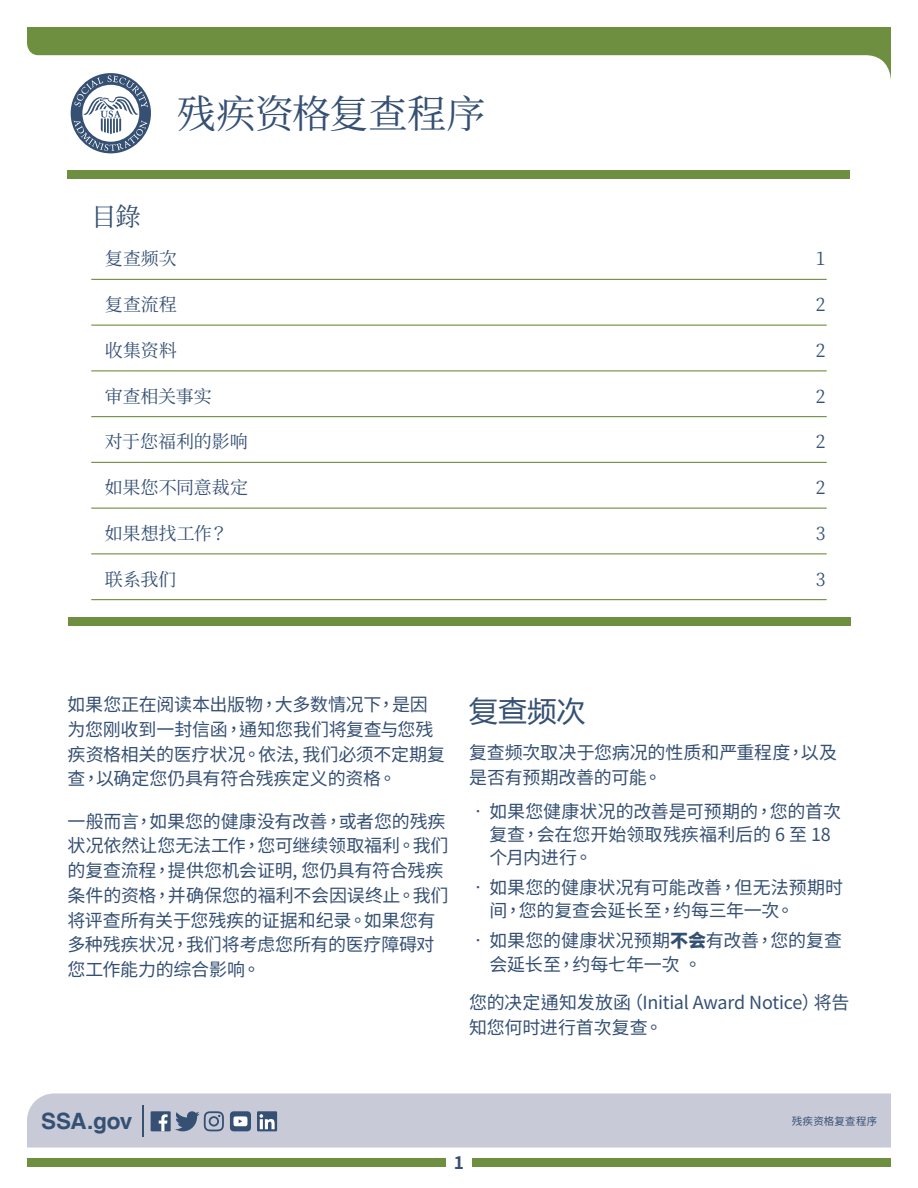
<style>
.page{position:relative;width:918px;height:1188px;background:#fff}
.page>*{position:absolute;margin:0;border:0;box-sizing:border-box;transform-origin:0 0}
.t1{font:39px "Noto Serif CJ Ktc";letter-spacing:-.01em;color:#355073}
.t2{font:28.5px "Microsoft Ya Hei";color:#355073}
.t3{font:25.5px "Noto Serif CJ Ktc";color:#355073}
.t4{font:700 22.5px "Helvetica";letter-spacing:-.01em;color:#355073}
.t5{font:18px/24.8px "Noto Sans CJ Ktc";letter-spacing:-.01em;color:#355073}
.t6{font:18px "Noto Serif CJ Ktc";letter-spacing:-.005em;color:#355073}
.t7{font:700 17.25px "Noto Sans CJ Ktc";color:#355073}
.t8{font:10.5px "Noto Sans CJ Ktc";letter-spacing:.025em;color:#355073}
.s1{font-weight:900}
</style>
<div class="page">
<div style="left:27px;top:1159px;width:419px;height:8px;background:#6f8f40"></div>
<div style="left:472px;top:1159px;width:419px;height:8px;background:#6f8f40"></div>
<div style="left:27px;top:1094px;width:864px;height:54px;background:#c8cad7"></div>
<hr style="left:142px;top:1105px;width:2px;height:32px;background:#355073">
<svg style="left:27px;top:27px;width:864px;height:53px;fill:#6f8f40"></svg>
<div style="left:68px;top:171px;width:782px;height:8px;background:#6f8f40"></div>
<div style="left:68px;top:618px;width:783px;height:8px;background:#6f8f40"></div>
<div style="left:67px;top:70px;width:87px;height:87px;border:3px solid #fff;border-radius:50%"></div>
<div style="left:71px;top:73px;width:80px;height:80px;background:#355073;border-radius:50%"></div>
<svg style="left:74px;top:76px;width:74px;height:75px"></svg>
<hr style="left:91px;top:279px;width:736px;height:1px;background:#6f8f40">
<hr style="left:91px;top:325px;width:736px;height:1px;background:#6f8f40">
<hr style="left:91px;top:370px;width:736px;height:1px;background:#6f8f40">
<hr style="left:91px;top:416px;width:736px;height:1px;background:#6f8f40">
<hr style="left:91px;top:462px;width:736px;height:1px;background:#6f8f40">
<hr style="left:91px;top:508px;width:736px;height:1px;background:#6f8f40">
<hr style="left:91px;top:553px;width:736px;height:1px;background:#6f8f40">
<hr style="left:91px;top:599px;width:736px;height:1px;background:#6f8f40">
<div style="left:151px;top:1111px;width:20px;height:20px;background:#355073"></div>
<svg style="left:159px;top:1114px;width:9px;height:17px"></svg>
<svg style="left:175px;top:1111px;width:49px;height:20px"></svg>
<svg style="left:230px;top:1111px;width:21px;height:20px"></svg>
<svg style="left:257px;top:1111px;width:20px;height:20px"></svg>
<svg style="left:260px;top:1114px;width:15px;height:15px"></svg>
<h1 class="t1" style="left:177px;top:92px;width:310px">残疾资格复查程序</h1>
<h1 class="t3" style="left:91px;top:203px;width:51px">目錄</h1>
<p class="t6" style="left:105px;top:249px;width:73px">复查频次</p>
<p class="t6" style="left:816px;top:249px;width:11px">1</p>
<p class="t6" style="left:105px;top:294px;width:74px">复查流程</p>
<p class="t6" style="left:816px;top:294px;width:11px">2</p>
<p class="t6" style="left:105px;top:340px;width:74px">收集资料</p>
<p class="t6" style="left:816px;top:340px;width:11px">2</p>
<p class="t6" style="left:105px;top:386px;width:109px">审查相关事实</p>
<p class="t6" style="left:816px;top:386px;width:11px">2</p>
<p class="t6" style="left:105px;top:432px;width:145px">对于您福利的影响</p>
<p class="t6" style="left:816px;top:432px;width:11px">2</p>
<p class="t6" style="left:105px;top:477px;width:145px">如果您不同意裁定</p>
<p class="t6" style="left:816px;top:477px;width:11px">2</p>
<p class="t6" style="left:105px;top:523px;width:125px">如果想找工作？</p>
<p class="t6" style="left:816px;top:523px;width:11px">3</p>
<p class="t6" style="left:105px;top:569px;width:73px">联系我们</p>
<p class="t6" style="left:816px;top:569px;width:11px">3</p>
<p class="t5" style="left:68px;top:693px;width:379px">如果您正在阅读本出版物，大多数情况下，是因为您刚收到一封信函，通知您我们将复查与您残疾资格相关的医疗状况。依法, 我们必须不定期复查，以确定您仍具有符合残疾定义的资格。</p>
<p class="t5" style="left:68px;top:809px;width:383px">一般而言，如果您的健康没有改善，或者您的残疾状况依然让您无法工作，您可继续领取福利。我们的复查流程，提供您机会证明, 您仍具有符合残疾条件的资格，并确保您的福利不会因误终止。我们将评查所有关于您残疾的证据和纪录。如果您有多种残疾状况，我们将考虑您所有的医疗障碍对您工作能力的综合影响。</p>
<h1 class="t2" style="left:469px;top:691px;width:118px">复查频次</h1>
<p class="t5" style="left:469px;top:740px;width:370px">复查频次取决于您病况的性质和严重程度，以及是否有预期改善的可能。</p>
<p class="t5" style="left:489px;top:800px;width:353px;line-height:23.2px;text-indent:-20px">• 如果您健康状况的改善是可预期的，您的首次复查，会在您开始领取残疾福利后的 6 至 18个月内进行。</p>
<p class="t5" style="left:489px;top:876px;width:355px;line-height:23.2px;text-indent:-20px">• 如果您的健康状况有可能改善，但无法预期时间，您的复查会延长至，约每三年一次。</p>
<p class="t5" style="left:489px;top:930px;width:354px;line-height:23.2px;text-indent:-20px">• 如果您的健康状况预期<span class="s1">不会</span>有改善，您的复查会延长至，约每七年一次 。</p>
<p class="t5" style="left:469px;top:990px;width:382px">您的决定通知发放函（Initial Award Notice）将告知您何时进行首次复查。</p>
<p class="t4" style="left:41px;top:1108px;width:93px">SSA.gov</p>
<p class="t7" style="left:454px;top:1153px;width:12px">1</p>
<p class="t8" style="left:792px;top:1115px;width:87px">残疾资格复查程序</p>
</div>
